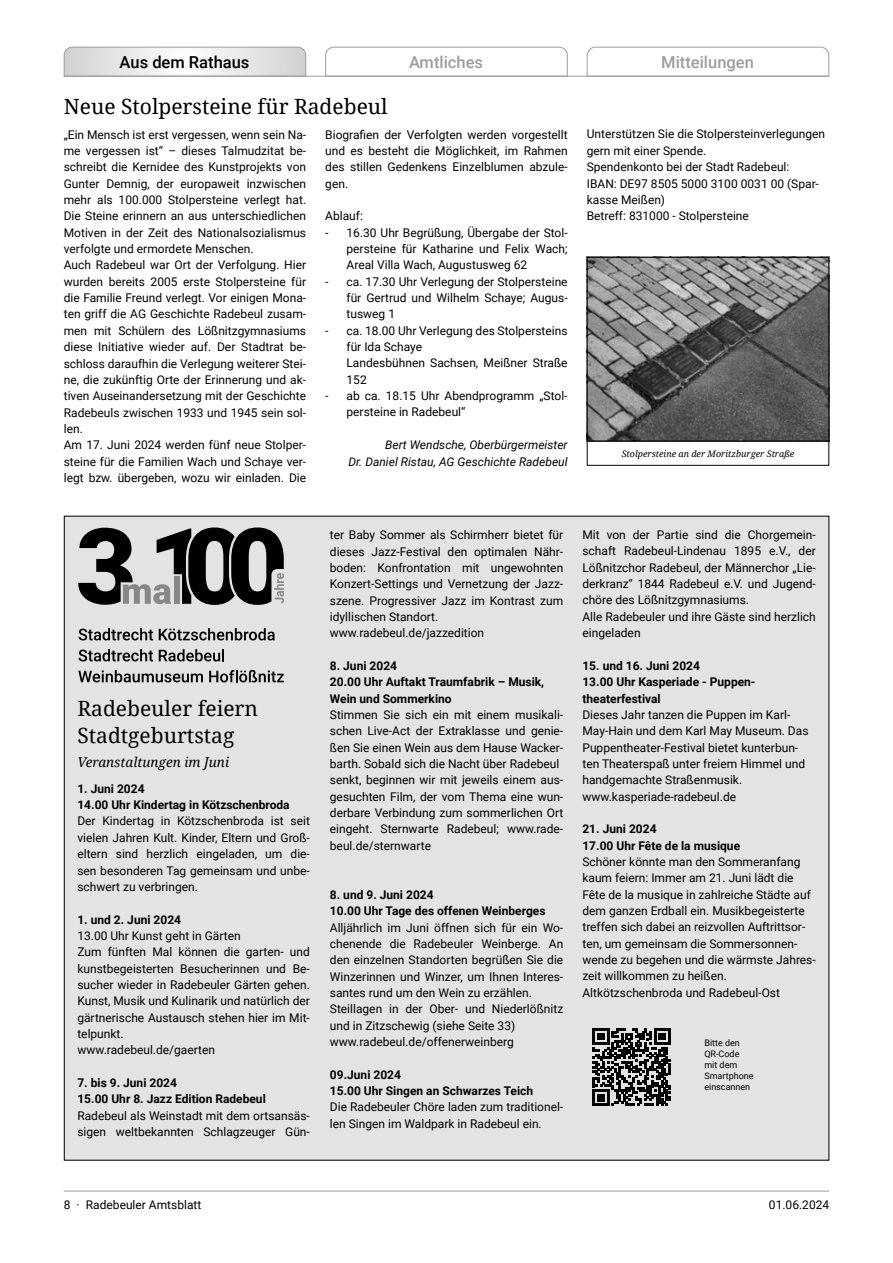
<style>
.page{position:relative;width:893px;height:1263px;background:#fff}
.page>*{position:absolute;margin:0;border:0;box-sizing:border-box;transform-origin:0 0}
.t1{font:21px/27px "Droid Serif";color:#000}
.t2{font:500 16.5px "Roboto";color:#9d9d9c}
.t3{font:500 16.5px "Roboto";color:#000}
.t4{font:italic 13.5px "Droid Serif";color:#000}
.t5{font:12px/16.4px "Roboto";color:#000}
.t6{font:700 12px/16.4px "Roboto";color:#000}
.t7{font:italic 12px/16.4px "Roboto";color:#000;text-align:right}
.t8{font:9px/10.8px "Roboto";color:#000}
.t9{font:italic 9px "Droid Serif";color:#000}
</style>
<div class="page">
<svg style="left:63px;top:46px;width:244px;height:31px"></svg>
<svg style="left:325px;top:46px;width:243px;height:30px"></svg>
<svg style="left:586px;top:46px;width:244px;height:31px"></svg>
<hr style="left:64px;top:76px;width:765px;height:1px;background:#9d9d9c">
<hr style="left:64px;top:1191px;width:765px;height:1px;background:#9d9d9c">
<div style="left:64px;top:516px;width:765px;height:644px;background:#e3e3e3"></div>
<svg style="left:593px;top:1028px;width:77px;height:78px"></svg>
<svg style="left:79px;top:628px;width:74px;height:12px"></svg>
<svg style="left:159px;top:628px;width:116px;height:12px"></svg>
<svg style="left:79px;top:649px;width:74px;height:12px"></svg>
<svg style="left:159px;top:649px;width:65px;height:12px"></svg>
<svg style="left:78px;top:670px;width:125px;height:12px"></svg>
<svg style="left:209px;top:670px;width:75px;height:12px"></svg>
<svg style="left:78px;top:528px;width:206px;height:77px"></svg>
<img style="left:589px;top:259px;width:238px;height:180px">
<div style="left:587px;top:257px;width:242px;height:184px;border:1px solid #000"></div>
<div style="left:587px;top:441px;width:242px;height:25px;border:1px solid #000"></div>
<h2 class="t3" style="left:120px;top:50px;width:131px">Aus dem Rathaus</h2>
<h2 class="t2" style="left:409px;top:50px;width:76px">Amtliches</h2>
<h2 class="t2" style="left:661px;top:50px;width:94px">Mitteilungen</h2>
<h1 class="t1" style="left:64px;top:92px;width:325px">Neue Stolpersteine für Radebeul</h1>
<p class="t5" style="left:64px;top:126px;width:244px">„Ein Mensch ist erst vergessen, wenn sein Na&shy;me vergessen ist“ – dieses Talmudzitat be&shy;schreibt die Kernidee des Kunstprojekts von Gunter Demnig, der europaweit inzwischen mehr als 100.000 Stolpersteine verlegt hat.<br>Die Steine erinnern an aus unterschiedlichen Motiven in der Zeit des Nationalsozialismus verfolgte und ermordete Menschen.<br>Auch Radebeul war Ort der Verfolgung. Hier wurden bereits 2005 erste Stolpersteine für die Familie Freund verlegt. Vor einigen Mona&shy;ten griff die AG Geschichte Radebeul zusam&shy;men mit Schülern des Lößnitzgymnasiums diese Initiative wieder auf. Der Stadtrat be&shy;schloss daraufhin die Verlegung weiterer Stei&shy;ne, die zukünftig Orte der Erinnerung und ak&shy;tiven Auseinandersetzung mit der Geschichte Radebeuls zwischen 1933 und 1945 sein sol&shy;len.<br>Am 17. Juni 2024 werden fünf neue Stolper&shy;steine für die Familien Wach und Schaye ver&shy;legt bzw. übergeben, wozu wir einladen. Die</p>
<p class="t5" style="left:325px;top:126px;width:244px;text-align:justify">Biografien der Verfolgten werden vorgestellt und es besteht die Möglichkeit, im Rahmen des stillen Gedenkens Einzelblumen abzule&shy;gen.</p>
<p class="t5" style="left:325px;top:207px;width:39px">Ablauf:</p>
<p class="t5" style="left:347px;top:224px;width:223px;text-align:justify;text-indent:-21px">- 16.30 Uhr Begrüßung, Übergabe der Stol&shy;persteine für Katharine und Felix Wach; Areal Villa Wach, Augustusweg 62</p>
<p class="t5" style="left:347px;top:273px;width:223px;text-align:justify;text-indent:-21px">- ca. 17.30 Uhr Verlegung der Stolpersteine für Gertrud und Wilhelm Schaye; Augus&shy;tusweg 1</p>
<p class="t5" style="left:346px;top:322px;width:223px;text-indent:-21px">- ca. 18.00 Uhr Verlegung des Stolpersteins für Ida Schaye<br>Landesbühnen Sachsen, Meißner Straße<br>152</p>
<p class="t5" style="left:346px;top:387px;width:223px;text-indent:-21px">- ab ca. 18.15 Uhr Abendprogramm „Stol&shy;persteine in Radebeul“</p>
<p class="t7" style="left:348px;top:436px;width:221px">Bert Wendsche, Oberbürgermeister<br>Dr. Daniel Ristau, AG Geschichte Radebeul</p>
<p class="t5" style="left:587px;top:126px;width:240px">Unterstützen Sie die Stolpersteinverlegungen gern mit einer Spende.<br>Spendenkonto bei der Stadt Radebeul:<br>IBAN: DE97 8505 5000 3100 0031 00 (Spar&shy;kasse Meißen)<br>Betreff: 831000 - Stolpersteine</p>
<p class="t9" style="left:622px;top:447px;width:174px">Stolpersteine an der Moritzburger Straße</p>
<h1 class="t1" style="left:77px;top:695px;width:182px">Radebeuler feiern<br>Stadtgeburtstag</h1>
<p class="t4" style="left:77px;top:753px;width:153px">Veranstaltungen im Juni</p>
<p class="t6" style="left:77px;top:780px;width:214px">1. Juni 2024<br>14.00 Uhr Kindertag in Kötzschenbroda</p>
<p class="t5" style="left:77px;top:812px;width:234px;text-align:justify">Der Kindertag in Kötzschenbroda ist seit vielen Jahren Kult. Kinder, Eltern und Groß&shy;eltern sind herzlich eingeladen, um die&shy;sen besonderen Tag gemeinsam und unbe&shy;schwert zu verbringen.</p>
<p class="t6" style="left:77px;top:911px;width:105px">1. und 2. Juni 2024</p>
<p class="t5" style="left:77px;top:927px;width:234px">13.00 Uhr Kunst geht in Gärten<br>Zum fünften Mal können die garten- und kunstbegeisterten Besucherinnen und Be&shy;sucher wieder in Radebeuler Gärten gehen.<br>Kunst, Musik und Kulinarik und natürlich der gärtnerische Austausch stehen hier im Mit&shy;telpunkt.<br>www.radebeul.de/gaerten</p>
<p class="t6" style="left:77px;top:1074px;width:190px">7. bis 9. Juni 2024<br>15.00 Uhr 8. Jazz Edition Radebeul</p>
<p class="t5" style="left:77px;top:1107px;width:234px">Radebeul als Weinstadt mit dem ortsansäs&shy;sigen weltbekannten Schlagzeuger Gün-</p>
<p class="t5" style="left:330px;top:526px;width:235px">ter Baby Sommer als Schirmherr bietet für dieses Jazz-Festival den optimalen Nähr&shy;boden: Konfrontation mit ungewohnten Konzert-Settings und Vernetzung der Jazz&shy;szene. Progressiver Jazz im Kontrast zum idyllischen Standort. www.radebeul.de/jazzedition</p>
<p class="t6" style="left:330px;top:657px;width:216px">8. Juni 2024<br>20.00 Uhr Auftakt Traumfabrik – Musik,<br>Wein und Sommerkino</p>
<p class="t5" style="left:330px;top:706px;width:235px">Stimmen Sie sich ein mit einem musikali&shy;schen Live-Act der Extraklasse und genie&shy;ßen Sie einen Wein aus dem Hause Wacker&shy;barth. Sobald sich die Nacht über Radebeul senkt, beginnen wir mit jeweils einem aus&shy;gesuchten Film, der vom Thema eine wun&shy;derbare Verbindung zum sommerlichen Ort eingeht. Sternwarte Radebeul; www.rade&shy;beul.de/sternwarte</p>
<p class="t6" style="left:330px;top:886px;width:217px">8. und 9. Juni 2024<br>10.00 Uhr Tage des offenen Weinberges</p>
<p class="t5" style="left:330px;top:919px;width:235px">Alljährlich im Juni öffnen sich für ein Wo&shy;chenende die Radebeuler Weinberge. An den einzelnen Standorten begrüßen Sie die Winzerinnen und Winzer, um Ihnen Interes&shy;santes rund um den Wein zu erzählen.<br>Steillagen in der Ober- und Niederlößnitz und in Zitzschewig (siehe Seite 33) www.radebeul.de/offenerweinberg</p>
<p class="t6" style="left:330px;top:1066px;width:205px">09.Juni 2024<br>15.00 Uhr Singen an Schwarzes Teich</p>
<p class="t5" style="left:330px;top:1098px;width:235px">Die Radebeuler Chöre laden zum traditionel&shy;len Singen im Waldpark in Radebeul ein.</p>
<p class="t5" style="left:582px;top:526px;width:235px">Mit von der Partie sind die Chorgemein&shy;schaft Radebeul-Lindenau 1895 e.V., der Lößnitzchor Radebeul, der Männerchor „Lie&shy;derkranz“ 1844 Radebeul e.V. und Jugend&shy;chöre des Lößnitzgymnasiums.<br>Alle Radebeuler und ihre Gäste sind herzlich eingeladen</p>
<p class="t6" style="left:582px;top:657px;width:175px">15. und 16. Juni 2024<br>13.00 Uhr Kasperiade - Puppen&shy;theaterfestival</p>
<p class="t5" style="left:582px;top:706px;width:228px">Dieses Jahr tanzen die Puppen im Karl-May-Hain und dem Karl May Museum. Das Puppentheater-Festival bietet kunterbun&shy;ten Theaterspaß unter freiem Himmel und handgemachte Straßenmusik. www.kasperiade-radebeul.de</p>
<p class="t6" style="left:582px;top:820px;width:159px">21. Juni 2024<br>17.00 Uhr Fête de la musique</p>
<p class="t5" style="left:582px;top:853px;width:235px">Schöner könnte man den Sommeranfang kaum feiern: Immer am 21. Juni lädt die Fête de la musique in zahlreiche Städte auf dem ganzen Erdball ein. Musikbegeisterte treffen sich dabei an reizvollen Auftrittsor&shy;ten, um gemeinsam die Sommersonnen&shy;wende zu begehen und die wärmste Jahres&shy;zeit willkommen zu heißen.<br>Altkötzschenbroda und Radebeul-Ost</p>
<p class="t8" style="left:704px;top:1037px;width:51px">Bitte den<br>QR-Code mit dem<br>Smartphone einscannen</p>
<p class="t5" style="left:64px;top:1196px;width:139px">8 · Radebeuler Amtsblatt</p>
<p class="t5" style="left:769px;top:1196px;width:62px">01.06.2024</p>
</div>
